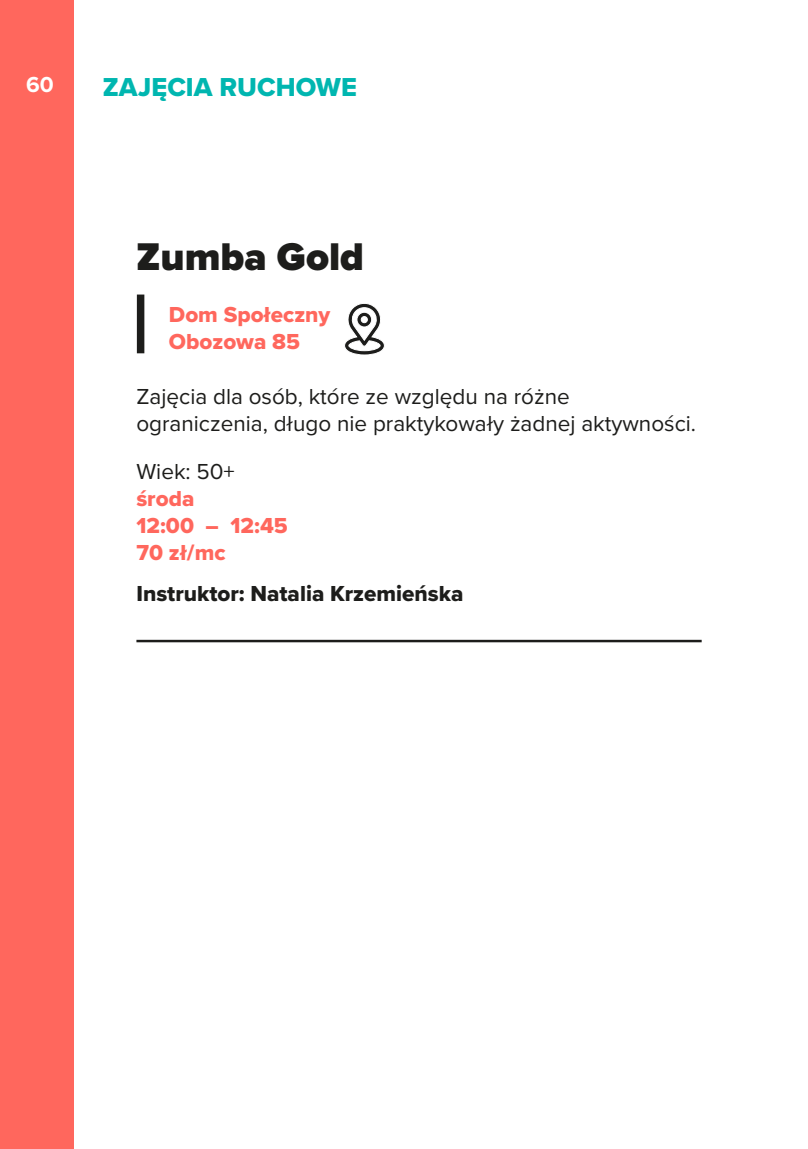
<style>
.page{position:relative;width:808px;height:1149px;background:#fff}
.page>*{position:absolute;margin:0;border:0;box-sizing:border-box;transform-origin:0 0}
.nazwa-zajec{font:900 40px "Proxima Nova";color:#1d1d1b}
.kategoria{font:27px "Proxima Nova Extrabld";color:#00b6b0}
.opis{font:22.5px/27px "Proxima Nova";color:#1d1d1b}
.instruktor{font:22.5px "Proxima Nova Extrabld";color:#1d1d1b}
.miejsce{font:22.5px "Proxima Nova Extrabld";color:#ff675d}
.godziny{font:22.5px "Proxima Nova Extrabld";color:#ff675d}
.ulica{font:22.5px "Proxima Nova Extrabld";color:#ff675d}
.koszty{font:22.5px "Proxima Nova Extrabld";color:#ff675d}
.dzien{font:22.5px "Proxima Nova Extrabld";color:#ff675d}
.t1{font:700 22.5px "Proxima Nova";color:#fff}
</style>
<div class="page">
<div style="left:0;top:0;width:74px;height:1148px;background:#ff675d"></div>
<hr style="left:136px;top:639px;width:566px;height:3px;background:#1d1d1b">
<div style="left:137px;top:294px;width:7px;height:59px;background:#1d1d1b"></div>
<svg style="left:344px;top:303px;width:41px;height:52px"></svg>
<p class="t1" style="left:26px;top:68px;width:29px">60</p>
<p class="kategoria" style="left:103px;top:67px;width:256px">ZAJĘCIA RUCHOWE</p>
<p class="nazwa-zajec" style="left:136px;top:227px;width:229px">Zumba Gold</p>
<p class="miejsce" style="left:169px;top:297px;width:163px">Dom Społeczny</p>
<p class="ulica" style="left:169px;top:324px;width:132px">Obozowa 85</p>
<p class="opis" style="left:136px;top:381px;width:561px">Zajęcia dla osób, które ze względu na różne ograniczenia, długo nie praktykowały żadnej aktywności.</p>
<p class="opis" style="left:136px;top:456px;width:100px">Wiek: 50+</p>
<p class="dzien" style="left:136px;top:481px;width:59px">środa</p>
<p class="godziny" style="left:136px;top:508px;width:153px">12:00 – 12:45</p>
<p class="koszty" style="left:136px;top:535px;width:91px">70 zł/mc</p>
<p class="instruktor" style="left:136px;top:576px;width:328px">Instruktor: Natalia Krzemieńska</p>
</div>
